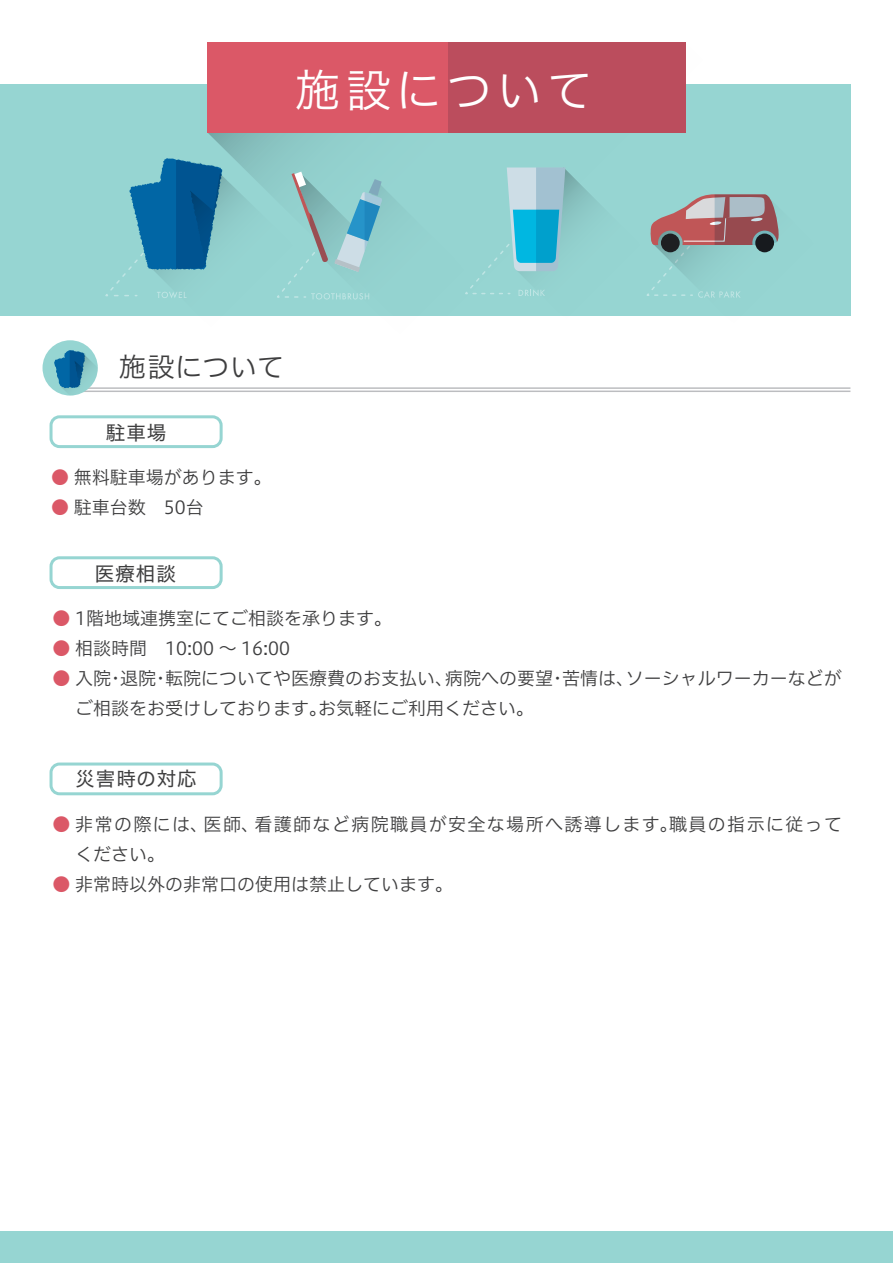
<style>
.page{position:relative;width:893px;height:1263px;background:#fff}
.page>*{position:absolute;margin:0;border:0;box-sizing:border-box;transform-origin:0 0}
.t1{font:45px "Hiragino UD Sans F Std W3";letter-spacing:.12em;color:#fff}
.t2{font:27px "Hiragino UD Sans F Std W3";letter-spacing:.02em;color:#3e3e3f}
.t3{font:19.5px "Hiragino UD Sans F Std W4";letter-spacing:.05em;color:#3e3e3f}
.t4{font:18px/30px "Hiragino UD Sans F Std N W3";color:#3e3e3f}
.t5{font:18px "Hiragino UD Sans F Std W3";color:#3e3e3f}
.t6{font:18px/30px "Hiragino UD Sans F Std N W3";letter-spacing:.075em;color:#3e3e3f}
.s1{color:#db5867}
</style>
<div class="page">
<div style="left:0;top:84px;width:850px;height:232px;background:#96d5d2"></div>
<svg style="left:208px;top:43px;width:478px;height:115px"></svg>
<div style="left:207px;top:42px;width:478px;height:91px;background:#db5867"></div>
<div style="left:448px;top:42px;width:237px;height:91px;background:#bb4d5d"></div>
<div style="left:0;top:1231px;width:893px;height:32px;background:#96d5d2"></div>
<svg style="left:105px;top:158px;width:674px;height:142px"></svg>
<div style="left:50px;top:415px;width:173px;height:33px;border:3px solid #96d5d2;border-radius:9px"></div>
<div style="left:50px;top:556px;width:173px;height:33px;border:3px solid #96d5d2;border-radius:9px"></div>
<div style="left:50px;top:762px;width:173px;height:33px;border:3px solid #96d5d2;border-radius:9px"></div>
<hr style="left:64px;top:387px;width:786px;height:2px;background:#bcbdc0">
<hr style="left:64px;top:391px;width:786px;height:1px;background:#bcbdc0">
<div style="left:43px;top:340px;width:55px;height:56px;background:#96d5d2;border-radius:50%"></div>
<svg style="left:54px;top:350px;width:44px;height:46px"></svg>
<h1 class="t1" style="left:296px;top:56px;width:298px">施設について</h1>
<h2 class="t2" style="left:119px;top:347px;width:167px">施設について</h2>
<p class="t3" style="left:106px;top:418px;width:62px">駐車場</p>
<p class="t5" style="left:51px;top:463px;width:222px"><span class="s1">●</span> 無料駐車場があります。</p>
<p class="t5" style="left:51px;top:493px;width:154px"><span class="s1">●</span> 駐車台数　50台</p>
<p class="t3" style="left:95px;top:559px;width:82px">医療相談</p>
<p class="t5" style="left:53px;top:604px;width:341px"><span class="s1">●</span> 1階地域連携室にてご相談を承ります。</p>
<p class="t5" style="left:53px;top:634px;width:239px"><span class="s1">●</span> 相談時間　10:00 ～ 16:00</p>
<p class="t4" style="left:75px;top:662px;width:768px;text-indent:-22px"><span class="s1">●</span> 入院･退院･転院についてや医療費のお支払い、病院への要望･苦情は、ソーシャルワーカーなどがご相談をお受けしております。お気軽にご利用ください。</p>
<p class="t3" style="left:75px;top:764px;width:123px">災害時の対応</p>
<p class="t6" style="left:75px;top:808px;width:769px;text-indent:-22px"><span class="s1">●</span> 非常の際には、医師、看護師など病院職員が安全な場所へ誘導します。職員の指示に従ってください。</p>
<p class="t4" style="left:53px;top:868px;width:402px"><span class="s1">●</span> 非常時以外の非常口の使用は禁止しています。</p>
</div>
